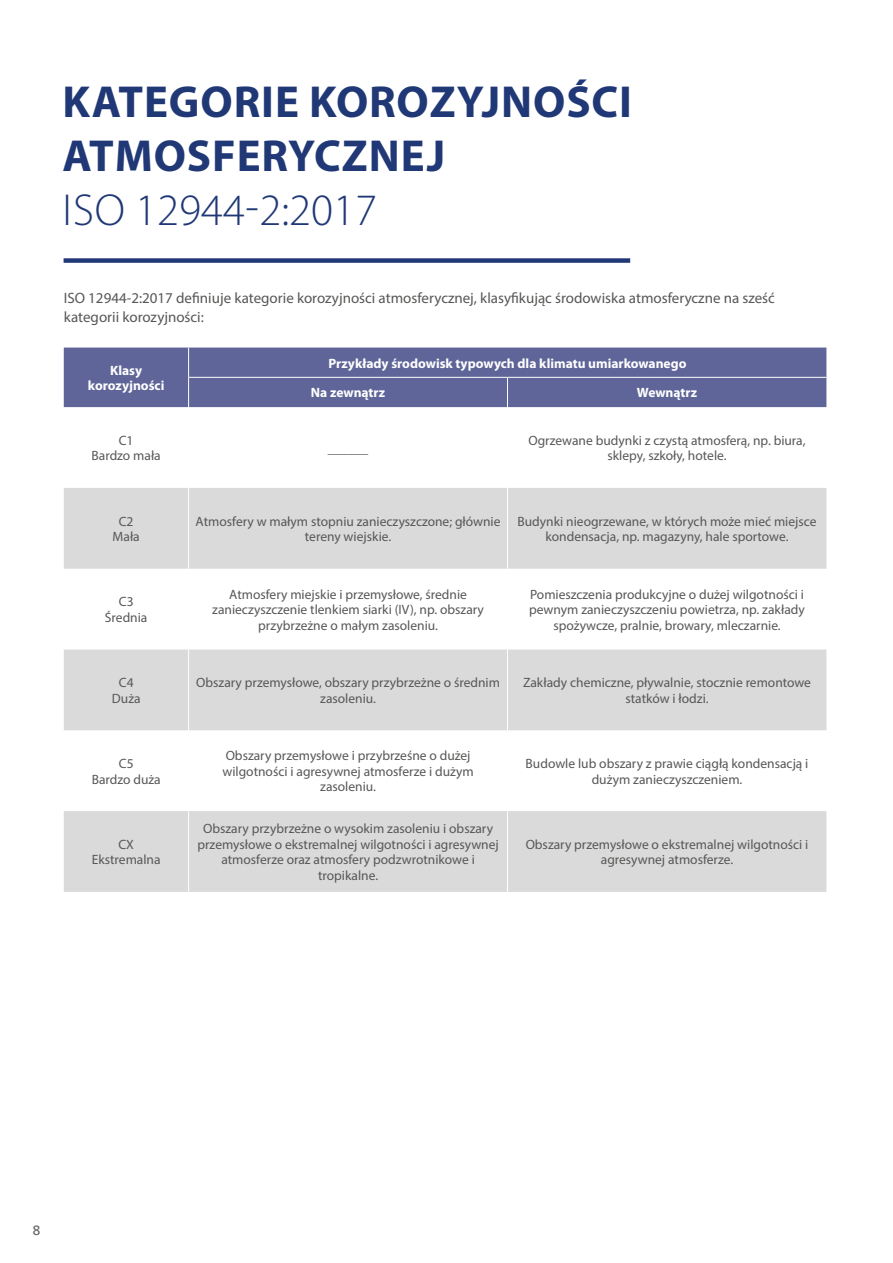
<style>
.page{position:relative;width:893px;height:1263px;background:#fff}
.page>*{position:absolute;margin:0;border:0;box-sizing:border-box;transform-origin:0 0}
.t1{font:700 45px/54px "Myriad Pro";letter-spacing:.02em;color:#203876}
.t2{font:300 45px "Myriad Pro";color:#203876}
.t3{font:15px/19.5px "Myriad Pro";color:#575756}
.t4{font:13.5px/15.6px "Myriad Pro";color:#575756;text-align:center}
.t5{font:700 13.5px/15.5px "Myriad Pro";color:#fff;text-align:center}
.t6{font:13.5px "Frutiger";color:#636669}
</style>
<div class="page">
<svg style="left:64px;top:488px;width:762px;height:404px;fill:#dadada"></svg>
<div style="left:64px;top:348px;width:762px;height:59px;background:#5f6598"></div>
<hr style="left:188px;top:488px;width:1px;height:81px;background:#fff">
<hr style="left:507px;top:488px;width:1px;height:81px;background:#fff">
<hr style="left:188px;top:569px;width:1px;height:80px;background:#fff">
<hr style="left:507px;top:569px;width:1px;height:80px;background:#fff">
<hr style="left:188px;top:649px;width:1px;height:81px;background:#fff">
<hr style="left:507px;top:649px;width:1px;height:81px;background:#fff">
<hr style="left:188px;top:730px;width:1px;height:81px;background:#fff">
<hr style="left:507px;top:730px;width:1px;height:81px;background:#fff">
<hr style="left:188px;top:811px;width:1px;height:81px;background:#fff">
<hr style="left:507px;top:811px;width:1px;height:81px;background:#fff">
<hr style="left:188px;top:377px;width:319px;height:1px;background:#fff">
<hr style="left:507px;top:377px;width:319px;height:1px;background:#fff">
<div style="left:64px;top:258px;width:566px;height:5px;background:#203876"></div>
<h1 class="t1" style="left:63px;top:74px;width:571px">KATEGORIE KOROZYJNOŚCI<br>ATMOSFERYCZNEJ</h1>
<h1 class="t2" style="left:63px;top:186px;width:316px">ISO 12944-2:2017</h1>
<p class="t3" style="left:64px;top:287px;width:713px">ISO 12944-2:2017 definiuje kategorie korozyjności atmosferycznej, klasyfikując środowiska atmosferyczne na sześć kategorii korozyjności:</p>
<p class="t5" style="left:88px;top:362px;width:78px">Klasy korozyjności</p>
<p class="t5" style="left:329px;top:355px;width:359px">Przykłady środowisk typowych dla klimatu umiarkowanego</p>
<p class="t5" style="left:311px;top:385px;width:76px">Na zewnątrz</p>
<p class="t5" style="left:637px;top:385px;width:62px">Wewnątrz</p>
<p class="t4" style="left:92px;top:432px;width:71px">C1<br>Bardzo mała</p>
<p class="t4" style="left:328px;top:440px;width:42px">______</p>
<p class="t4" style="left:528px;top:432px;width:279px">Ogrzewane budynki z czystą atmosferą, np. biura, sklepy, szkoły, hotele.</p>
<p class="t4" style="left:113px;top:513px;width:29px">C2<br>Mała</p>
<p class="t4" style="left:196px;top:513px;width:306px">Atmosfery w małym stopniu zanieczyszczone; głównie tereny wiejskie.</p>
<p class="t4" style="left:517px;top:513px;width:301px">Budynki nieogrzewane, w których może mieć miejsce kondensacja, np. magazyny, hale sportowe.</p>
<p class="t4" style="left:105px;top:594px;width:44px">C3<br>Średnia</p>
<p class="t4" style="left:212px;top:586px;width:273px">Atmosfery miejskie i przemysłowe, średnie zanieczyszczenie tlenkiem siarki (IV), np. obszary przybrzeżne o małym zasoleniu.</p>
<p class="t4" style="left:529px;top:586px;width:277px">Pomieszczenia produkcyjne o dużej wilgotności i pewnym zanieczyszczeniu powietrza, np. zakłady spożywcze, pralnie, browary, mleczarnie.</p>
<p class="t4" style="left:112px;top:675px;width:30px">C4<br>Duża</p>
<p class="t4" style="left:196px;top:675px;width:305px">Obszary przemysłowe, obszary przybrzeżne o średnim zasoleniu.</p>
<p class="t4" style="left:523px;top:675px;width:290px">Zakłady chemiczne, pływalnie, stocznie remontowe statków i łodzi.</p>
<p class="t4" style="left:92px;top:755px;width:71px">C5<br>Bardzo duża</p>
<p class="t4" style="left:222px;top:748px;width:253px">Obszary przemysłowe i przybrześne o dużej wilgotności i agresywnej atmosferze i dużym zasoleniu.</p>
<p class="t4" style="left:526px;top:755px;width:284px">Budowle lub obszary z prawie ciągłą kondensacją i dużym zanieczyszczeniem.</p>
<p class="t4" style="left:92px;top:836px;width:70px">CX<br>Ekstremalna</p>
<p class="t4" style="left:197px;top:821px;width:303px">Obszary przybrzeżne o wysokim zasoleniu i obszary przemysłowe o ekstremalnej wilgotności i agresywnej atmosferze oraz atmosfery podzwrotnikowe i tropikalne.</p>
<p class="t4" style="left:526px;top:836px;width:284px">Obszary przemysłowe o ekstremalnej wilgotności i agresywnej atmosferze.</p>
<p class="t6" style="left:33px;top:1222px;width:9px">8</p>
</div>
